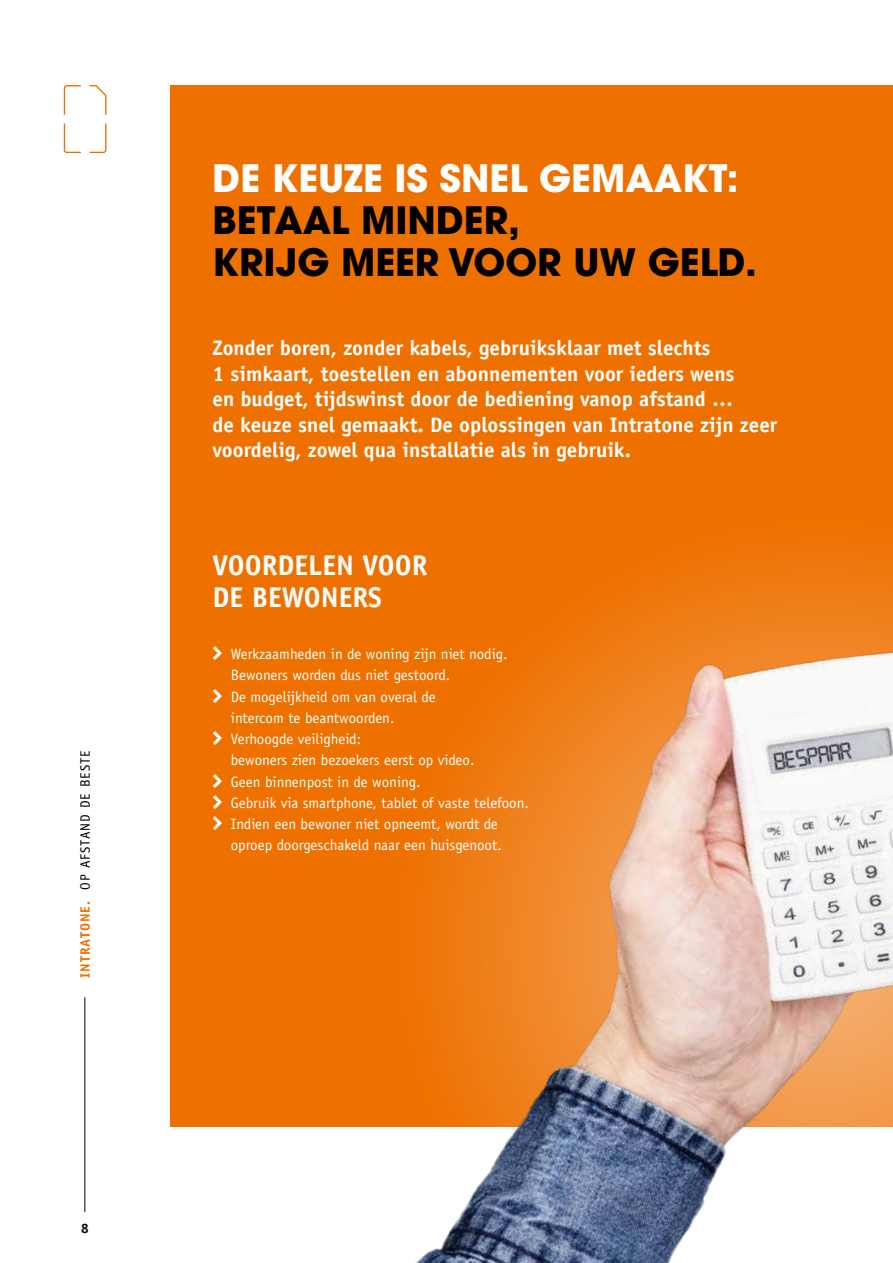
<style>
.page{position:relative;width:893px;height:1263px;background:#fff}
.page>*{position:absolute;margin:0;border:0;box-sizing:border-box;transform-origin:0 0}
.t1{font:700 37.5px/42px "Avant Garde";color:#000}
.t2{font:700 37.5px "Avant Garde";color:#fff}
.t3{font:700 28.5px/31.5px "Officina Sans";color:#fff}
.t4{font:700 21px/25.5px "Officina Sans Std";color:#fff}
.t5{font:15px/21.3px "Officina Sans";color:#fff}
.t6{font:13.65px "Officina Sans";letter-spacing:.075em;color:#000}
.t7{font:700 13.65px "Officina Sans";color:#000}
.s1{font-weight:700;color:#ee7100}
</style>
<div class="page">
<svg style="left:63px;top:123px;width:18px;height:31px"></svg>
<svg style="left:63px;top:85px;width:18px;height:30px"></svg>
<svg style="left:89px;top:85px;width:18px;height:30px"></svg>
<svg style="left:89px;top:123px;width:18px;height:31px"></svg>
<hr style="left:85px;top:997px;width:1px;height:215px;background:#000">
<div style="left:170px;top:85px;width:723px;height:1042px;background:#ee7100"></div>
<img style="left:415px;top:555px;width:478px;height:708px">
<p class="t6" style="left:77px;top:978px;width:229px;rotate:-90deg"><span class="s1">INTRATONE.</span> OP AFSTAND DE BESTE</p>
<p class="t7" style="left:81px;top:1220px;width:9px">8</p>
<h1 class="t2" style="left:213px;top:154px;width:528px">DE KEUZE IS SNEL GEMAAKT:</h1>
<h1 class="t1" style="left:213px;top:199px;width:546px">BETAAL MINDER,<br>KRIJG MEER VOOR UW GELD.</h1>
<p class="t4" style="left:213px;top:335px;width:566px">Zonder boren, zonder kabels, gebruiksklaar met slechts<br>1 simkaart, toestellen en abonnementen voor ieders wens<br>en budget, tijdswinst door de bediening vanop afstand …<br>de keuze snel gemaakt. De oplossingen van Intratone zijn zeer voordelig, zowel qua installatie als in gebruik.</p>
<h2 class="t3" style="left:213px;top:549px;width:216px">VOORDELEN VOOR<br>DE BEWONERS</h2>
<p class="t5" style="left:231px;top:643px;width:300px">Werkzaamheden in de woning zijn niet nodig.<br>Bewoners worden dus niet gestoord.<br>De mogelijkheid om van overal de<br>intercom te beantwoorden.<br>Verhoogde veiligheid:<br>bewoners zien bezoekers eerst op video.<br>Geen binnenpost in de woning.<br>Gebruik via smartphone, tablet of vaste telefoon.<br>Indien een bewoner niet opneemt, wordt de oproep doorgeschakeld naar een huisgenoot.</p>
</div>
